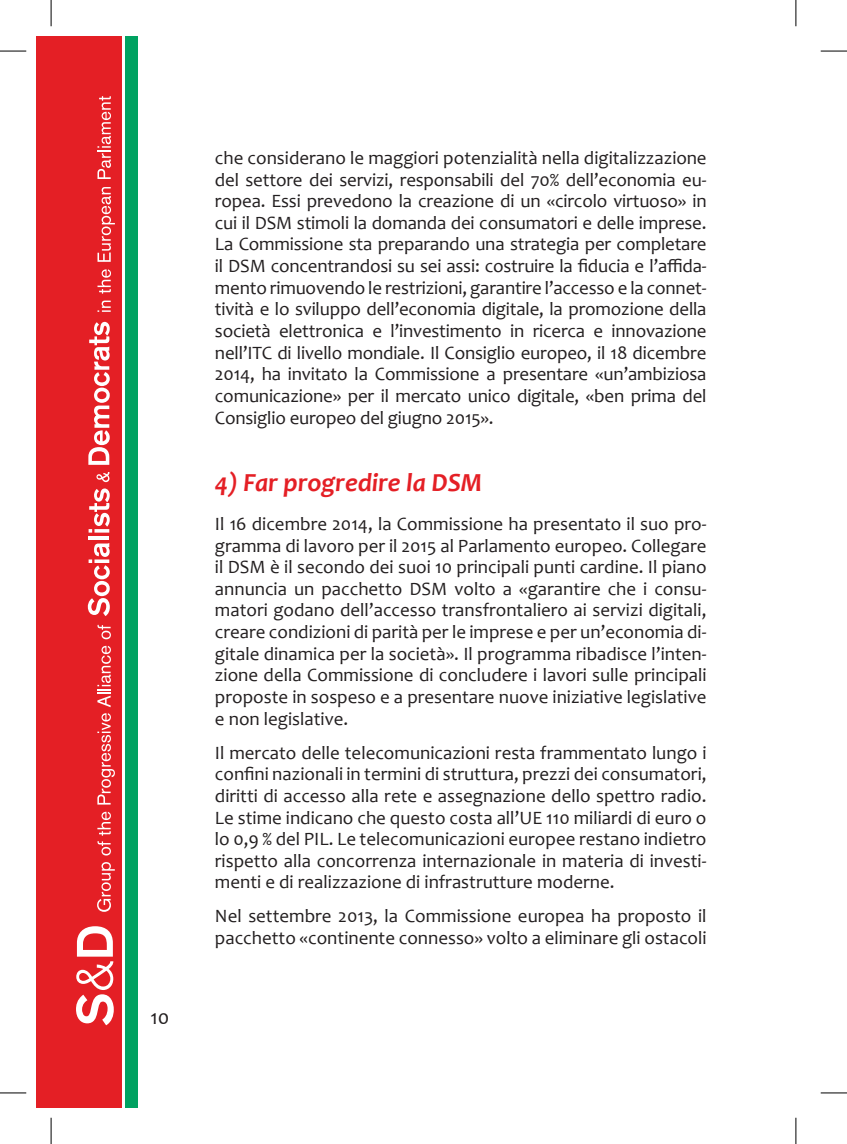
<style>
.page{position:relative;width:847px;height:1144px;background:#fff}
.page>*{position:absolute;margin:0;border:0;box-sizing:border-box;transform-origin:0 0}
.t1{font:italic 700 26.25px "Candara";color:#e41f25}
.t2{font:21px "Candara";color:#231f20}
.t3{font:18.9px/21.7px "Candara";color:#231f20;text-align:justify}
</style>
<div class="page">
<div style="left:125px;top:36px;width:13px;height:1072px;background:#00a261"></div>
<div style="left:36px;top:36px;width:85px;height:1072px;background:#e41f25"></div>
<svg style="left:76px;top:926px;width:38px;height:99px"></svg>
<svg style="left:97px;top:862px;width:18px;height:50px"></svg>
<svg style="left:97px;top:812px;width:14px;height:43px"></svg>
<svg style="left:97px;top:713px;width:18px;height:91px"></svg>
<svg style="left:97px;top:646px;width:14px;height:61px"></svg>
<svg style="left:97px;top:625px;width:14px;height:14px"></svg>
<svg style="left:88px;top:543px;width:22px;height:73px"></svg>
<hr style="left:88px;top:536px;width:21px;height:4px;background:#fff">
<svg style="left:89px;top:488px;width:21px;height:45px"></svg>
<svg style="left:96px;top:472px;width:13px;height:10px"></svg>
<svg style="left:88px;top:322px;width:22px;height:143px"></svg>
<svg style="left:97px;top:301px;width:14px;height:11px"></svg>
<svg style="left:97px;top:269px;width:14px;height:25px"></svg>
<svg style="left:97px;top:187px;width:18px;height:75px"></svg>
<svg style="left:97px;top:96px;width:14px;height:83px"></svg>
<svg style="left:0;top:51px;width:26px;height:1px"></svg>
<svg style="left:820px;top:51px;width:26px;height:1px"></svg>
<svg style="left:0;top:1092px;width:26px;height:1px"></svg>
<svg style="left:820px;top:1092px;width:26px;height:1px"></svg>
<svg style="left:51px;top:0;width:1px;height:26px"></svg>
<svg style="left:51px;top:1118px;width:1px;height:26px"></svg>
<svg style="left:795px;top:0;width:1px;height:26px"></svg>
<svg style="left:795px;top:1118px;width:1px;height:26px"></svg>
<p class="t2" style="left:150px;top:1004px;width:20px">10</p>
<p class="t3" style="left:215px;top:147px;width:493px">che considerano le maggiori potenzialità nella digitalizzazione del settore dei servizi, responsabili del 70% dell’economia eu&shy;ropea. Essi prevedono la creazione di un «circolo virtuoso» in cui il DSM stimoli la domanda dei consumatori e delle imprese.<br>La Commissione sta preparando una strategia per completare il DSM concentrandosi su sei assi: costruire la fiducia e l’affida&shy;mento rimuovendo le restrizioni, garantire l’accesso e la connet&shy;tività e lo sviluppo dell’economia digitale, la promozione della società elettronica e l’investimento in ricerca e innovazione nell’ITC di livello mondiale. Il Consiglio europeo, il 18 dicembre 2014, ha invitato la Commissione a presentare «un’ambiziosa comunicazione» per il mercato unico digitale, «ben prima del Consiglio europeo del giugno 2015».</p>
<h1 class="t1" style="left:215px;top:466px;width:269px">4) Far progredire la DSM</h1>
<p class="t3" style="left:215px;top:513px;width:493px">Il 16 dicembre 2014, la Commissione ha presentato il suo pro&shy;gramma di lavoro per il 2015 al Parlamento europeo. Collegare il DSM è il secondo dei suoi 10 principali punti cardine. Il piano annuncia un pacchetto DSM volto a «garantire che i consu&shy;matori godano dell’accesso transfrontaliero ai servizi digitali, creare condizioni di parità per le imprese e per un’economia di&shy;gitale dinamica per la società». Il programma ribadisce l’inten&shy;zione della Commissione di concludere i lavori sulle principali proposte in sospeso e a presentare nuove iniziative legislative e non legislative.</p>
<p class="t3" style="left:215px;top:741px;width:493px">Il mercato delle telecomunicazioni resta frammentato lungo i confini nazionali in termini di struttura, prezzi dei consumatori, diritti di accesso alla rete e assegnazione dello spettro radio.<br>Le stime indicano che questo costa all’UE 110 miliardi di euro o lo 0,9 % del PIL. Le telecomunicazioni europee restano indietro rispetto alla concorrenza internazionale in materia di investi&shy;menti e di realizzazione di infrastrutture moderne.</p>
<p class="t3" style="left:215px;top:905px;width:493px">Nel settembre 2013, la Commissione europea ha proposto il pacchetto «continente connesso» volto a eliminare gli ostacoli</p>
</div>
